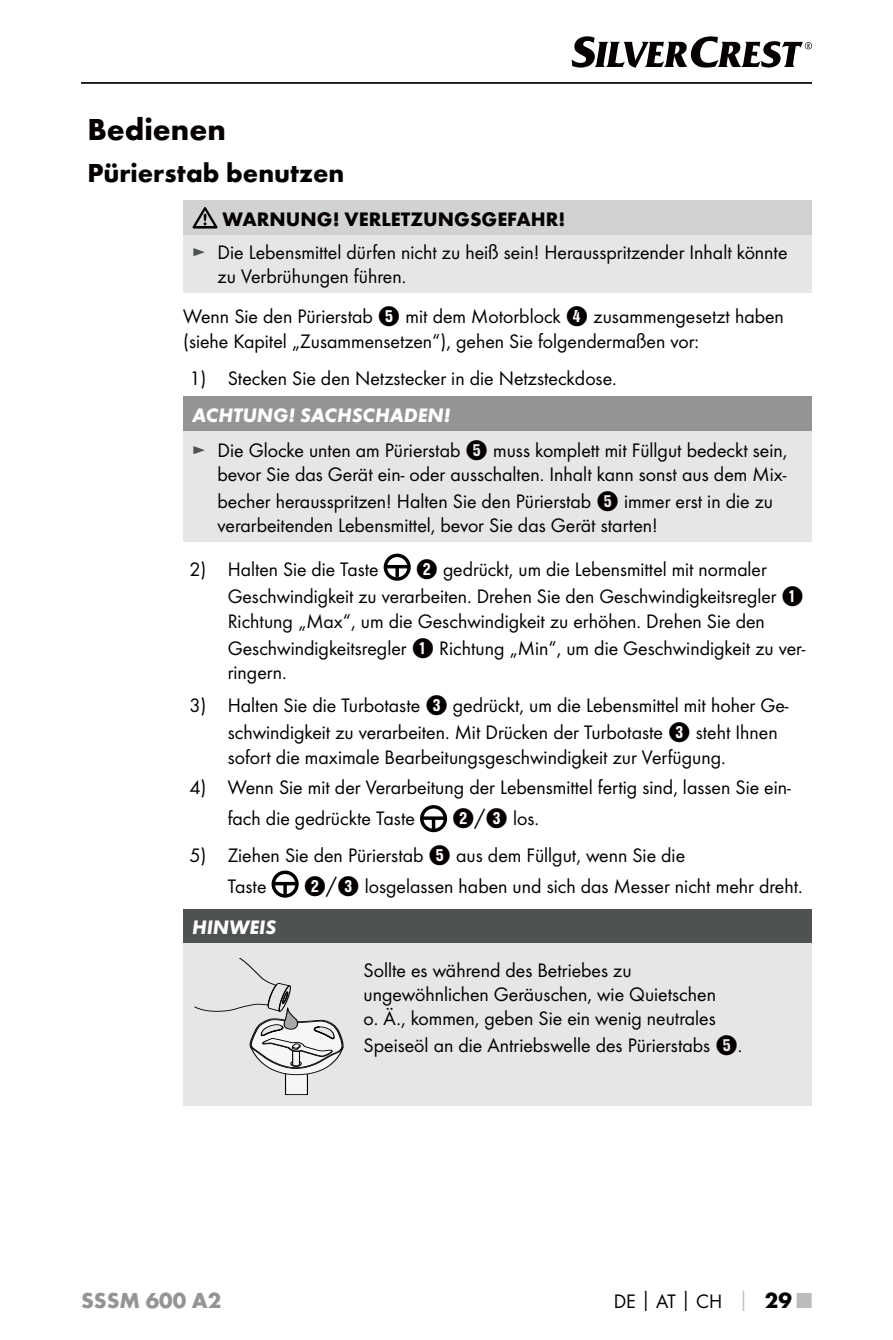
<style>
.page{position:relative;width:893px;height:1340px;background:#fff}
.page>*{position:absolute;margin:0;border:0;box-sizing:border-box;transform-origin:0 0}
.t1{font:700 31.5px "Futura";color:#040000}
.t2{font:700 27px "Futura";color:#040000}
.t3{font:700 22.5px "Futura";color:#929495}
.t4{font:20.25px/24.3px "Futura Boo";color:#040000}
.t5{font:italic 700 20.25px "Futura";color:#fff}
.t6{font:700 20.25px "Futura";color:#040000}
.s1{color:#4f5253}
.s2{font-family:"Hako PI Nummern";font-size:22.5px}
.s3{font-size:22.5px}
.s4{font-family:"Futura";font-weight:700}
.s5{font-family:"Futura";font-weight:700;color:#bbbdbc}
.s6{font-family:"Futura";font-weight:700;font-size:22.5px}
.s7{font-family:"Futura";font-weight:700;font-size:22.5px;color:#bbbdbc}
</style>
<div class="page">
<hr style="left:81px;top:82px;width:731px;height:2px;background:#040000">
<svg style="left:572px;top:36px;width:240px;height:32px"></svg>
<div style="left:183px;top:200px;width:629px;height:35px;background:#d1d3d2"></div>
<div style="left:183px;top:235px;width:629px;height:57px;background:#e6e6e5"></div>
<svg style="left:193px;top:207px;width:24px;height:21px"></svg>
<div style="left:183px;top:397px;width:629px;height:34px;background:#929495"></div>
<div style="left:183px;top:431px;width:629px;height:110px;background:#e6e6e5"></div>
<svg style="left:385px;top:555px;width:24px;height:24px"></svg>
<div style="left:384px;top:553px;width:27px;height:27px;border:3px solid #000;border-radius:50%"></div>
<hr style="left:385px;top:565px;width:24px;height:3px;background:#000">
<svg style="left:395px;top:568px;width:4px;height:9px"></svg>
<svg style="left:422px;top:806px;width:23px;height:24px"></svg>
<div style="left:420px;top:805px;width:27px;height:27px;border:3px solid #000;border-radius:50%"></div>
<svg style="left:421px;top:816px;width:25px;height:4px"></svg>
<svg style="left:432px;top:817px;width:3px;height:12px"></svg>
<svg style="left:273px;top:872px;width:24px;height:24px"></svg>
<div style="left:272px;top:870px;width:27px;height:27px;border:3px solid #000;border-radius:50%"></div>
<hr style="left:273px;top:882px;width:24px;height:3px;background:#000">
<svg style="left:283px;top:885px;width:4px;height:9px"></svg>
<div style="left:183px;top:908px;width:629px;height:35px;background:#4f5253"></div>
<div style="left:183px;top:943px;width:629px;height:163px;background:#e6e6e5"></div>
<div style="left:286px;top:1073px;width:21px;height:21px;background:#f7f6f5"></div>
<div style="left:285px;top:1073px;width:23px;height:21px;border:1px solid #000"></div>
<svg style="left:194px;top:958px;width:150px;height:117px"></svg>
<h1 class="t1" style="left:87px;top:117px;width:140px">Bedienen</h1>
<h2 class="t2" style="left:87px;top:162px;width:259px">Pürierstab benutzen</h2>
<p class="t6" style="left:223px;top:211px;width:344px">WARNUNG! VERLETZUNGSGEFAHR!</p>
<p class="t4" style="left:218px;top:241px;width:571px;text-indent:-26px"><span class="s1">►</span> Die Lebensmittel dürfen nicht zu heiß sein! Herausspritzender Inhalt könnte zu Verbrühungen führen.</p>
<p class="t4" style="left:183px;top:305px;width:602px">Wenn Sie den Pürierstab <span class="s2">5</span> mit dem Motorblock <span class="s2">4</span> zusammengesetzt haben (siehe Kapitel „Zusammensetzen“), gehen Sie folgendermaßen vor:</p>
<p class="t4" style="left:189px;top:367px;width:429px">1) Stecken Sie den Netzstecker in die Netzsteckdose.</p>
<p class="t5" style="left:192px;top:408px;width:260px">ACHTUNG! SACHSCHADEN!</p>
<p class="t4" style="left:192px;top:439px;width:597px;text-align:right"><span class="s1">►</span> Die Glocke unten am Pürierstab <span class="s2">5</span> muss komplett mit Füllgut bedeckt sein, bevor Sie das Gerät ein- oder ausschalten. Inhalt kann sonst aus dem Mix-</p>
<p class="t4" style="left:218px;top:490px;width:557px">becher herausspritzen! Halten Sie den Pürierstab <span class="s2">5</span> immer erst in die zu verarbeitenden Lebensmittel, bevor Sie das Gerät starten!</p>
<p class="t4" style="left:189px;top:558px;width:191px">2) Halten Sie die Taste</p>
<p class="t4" style="left:228px;top:557px;width:578px;line-height:27px;text-indent:188px"><span class="s2">2</span> gedrückt, um die Lebensmittel mit normaler<br>Geschwindigkeit zu verarbeiten. Drehen Sie den Geschwindigkeitsregler <span class="s2">1</span></p>
<p class="t4" style="left:228px;top:608px;width:579px;line-height:27px">Richtung „Max“, um die Geschwindigkeit zu erhöhen. Drehen Sie den<br>Geschwindigkeitsregler <span class="s2">1</span> Richtung „Min“, um die Geschwindigkeit zu ver-</p>
<p class="t4" style="left:228px;top:661px;width:60px">ringern.</p>
<p class="t4" style="left:228px;top:693px;width:562px;line-height:27px;text-indent:-38px">3) Halten Sie die Turbotaste <span class="s2">3</span> gedrückt, um die Lebensmittel mit hoher Ge&shy;schwindigkeit zu verarbeiten. Mit Drücken der Turbotaste <span class="s2">3</span> steht Ihnen</p>
<p class="t4" style="left:228px;top:745px;width:500px">sofort die maximale Bearbeitungsgeschwindigkeit zur Verfügung.</p>
<p class="t4" style="left:228px;top:773px;width:565px;line-height:31.1px;text-indent:-38px">4) Wenn Sie mit der Verarbeitung der Lebensmittel fertig sind, lassen Sie ein&shy;fach die gedrückte Taste</p>
<p class="t4" style="left:452px;top:807px;width:89px"><span class="s2">2</span><span class="s3">/</span><span class="s2">3</span> los.</p>
<p class="t4" style="left:228px;top:840px;width:459px;line-height:31.1px;text-indent:-38px">5) Ziehen Sie den Pürierstab <span class="s2">5</span> aus dem Füllgut, wenn Sie die<br>Taste</p>
<p class="t4" style="left:304px;top:875px;width:500px"><span class="s2">2</span><span class="s3">/</span><span class="s2">3</span> losgelassen haben und sich das Messer nicht mehr dreht.</p>
<p class="t5" style="left:192px;top:920px;width:86px">HINWEIS</p>
<p class="t4" style="left:364px;top:958px;width:354px">Sollte es während des Betriebes zu ungewöhnlichen Geräuschen, wie Quietschen o. Ä., kommen, geben Sie ein wenig neutrales</p>
<p class="t4" style="left:364px;top:1034px;width:380px">Speiseöl an die Antriebswelle des Pürierstabs <span class="s2">5</span>.</p>
<p class="t3" style="left:81px;top:1291px;width:142px">SSSM 600 A2</p>
<p class="t4" style="left:614px;top:1290px;width:200px">DE<span class="s4">│</span>AT<span class="s4">│</span>CH <span class="s5">│</span> <span class="s6">29</span> <span class="s7">■</span></p>
</div>
